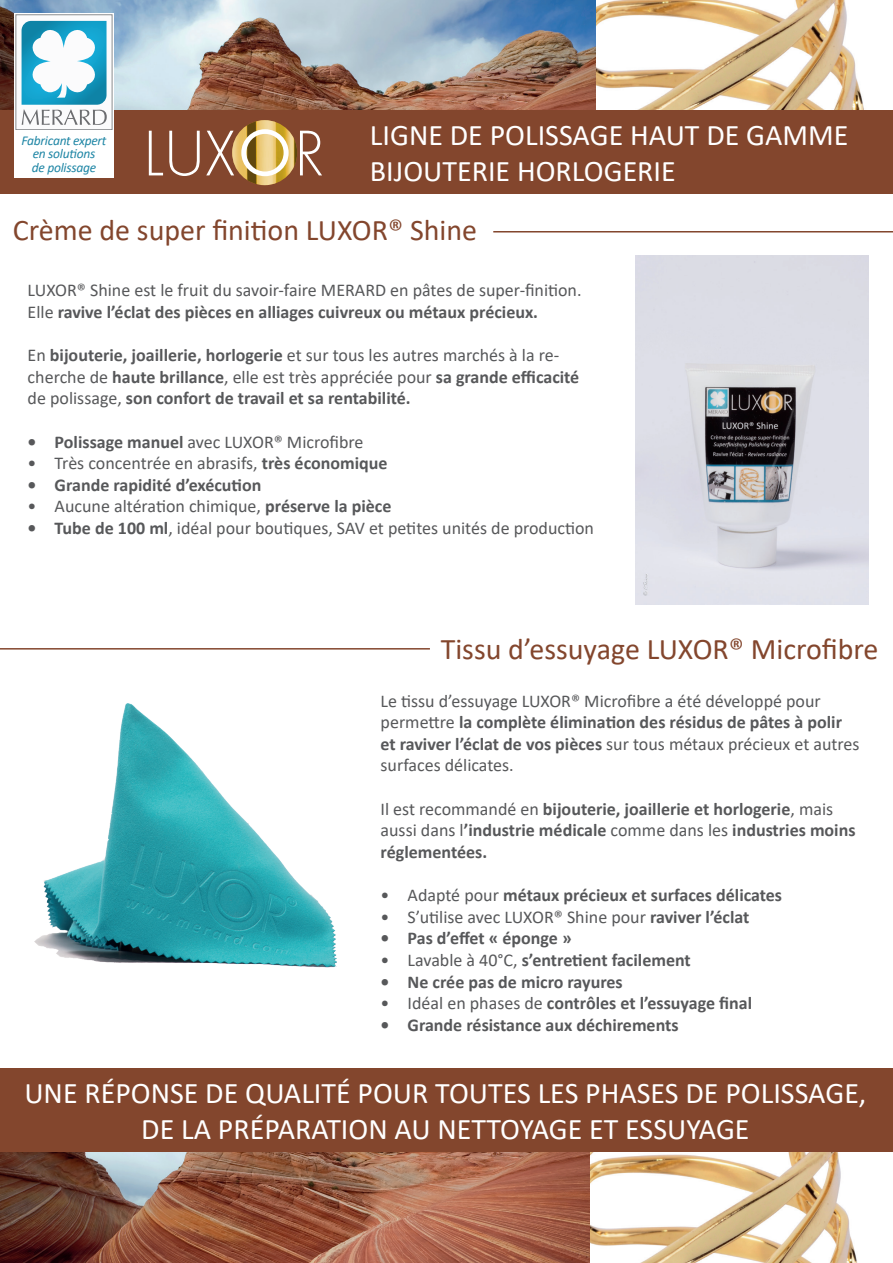
<style>
.page{position:relative;width:893px;height:1263px;background:#fff}
.page>*{position:absolute;margin:0;border:0;box-sizing:border-box;transform-origin:0 0}
.t1{font:30px/36px "Calibri";color:#fff}
.t2{font:30px "Calibri";color:#83462d}
.t3{font:18px/21.6px "Calibri";color:#57585a}
.t4{font:700 18px/21.6px "Calibri";color:#57585a}
.t5{font:italic 13.5px/13.5px "Calibri";letter-spacing:-.02em;color:#1f86a5;text-align:center}
.s1{font-weight:700}
.s2{font-weight:400}
</style>
<div class="page">
<img style="left:0;top:0;width:597px;height:110px">
<div style="left:0;top:110px;width:893px;height:83px;background:#83462d"></div>
<img style="left:597px;top:0;width:267px;height:110px">
<div style="left:14px;top:13px;width:100px;height:165px;background:#fff"></div>
<div style="left:16px;top:15px;width:96px;height:115px;background:#fbfbfc"></div>
<svg style="left:22px;top:21px;width:85px;height:104px"></svg>
<img style="left:232px;top:120px;width:65px;height:65px">
<svg style="left:300px;top:131px;width:22px;height:44px"></svg>
<svg style="left:241px;top:129px;width:48px;height:47px;background:#d9c183"></svg>
<svg style="left:149px;top:131px;width:85px;height:45px"></svg>
<img style="left:0;top:1151px;width:591px;height:112px">
<img style="left:591px;top:1151px;width:302px;height:112px">
<div style="left:0;top:1068px;width:893px;height:83px;background:#83462d"></div>
<hr style="left:493px;top:231px;width:400px;height:1px;background:#83462d">
<hr style="left:0;top:648px;width:430px;height:1px;background:#83462d">
<img style="left:636px;top:255px;width:232px;height:349px">
<img style="left:34px;top:704px;width:302px;height:263px">
<p class="t5" style="left:21px;top:133px;width:86px">Fabricant expert en solutions<br>de polissage</p>
<h1 class="t1" style="left:370px;top:116px;width:480px">LIGNE DE POLISSAGE HAUT DE GAMME<br>BIJOUTERIE HORLOGERIE</h1>
<h1 class="t2" style="left:13px;top:210px;width:466px">Crème de super finition LUXOR® Shine</h1>
<p class="t3" style="left:28px;top:279px;width:555px">LUXOR® Shine est le fruit du savoir-faire MERARD en pâtes de super-finition.<br>Elle <span class="s1">ravive l’éclat des pièces en alliages cuivreux ou métaux précieux.</span></p>
<p class="t4" style="left:28px;top:344px;width:553px"><span class="s2">En</span> bijouterie, joaillerie, horlogerie <span class="s2">et sur tous les autres marchés à la re&shy;cherche de</span> haute brillance<span class="s2">, elle est très appréciée pour</span> sa grande efficacité <span class="s2">de polissage,</span> son confort de travail et sa rentabilité.</p>
<p class="t3" style="left:28px;top:430px;width:337px"><span class="s1">• Polissage manuel</span> avec LUXOR® Microfibre</p>
<p class="t3" style="left:28px;top:452px;width:361px">• Très concentrée en abrasifs, <span class="s1">très économique</span></p>
<p class="t4" style="left:28px;top:474px;width:235px">• Grande rapidité d’exécution</p>
<p class="t3" style="left:28px;top:495px;width:365px">• Aucune altération chimique, <span class="s1">préserve la pièce</span></p>
<p class="t3" style="left:28px;top:517px;width:568px"><span class="s1">• Tube de 100 ml</span>, idéal pour boutiques, SAV et petites unités de production</p>
<h1 class="t2" style="left:441px;top:628px;width:439px">Tissu d’essuyage LUXOR® Microfibre</h1>
<p class="t3" style="left:381px;top:689px;width:480px">Le tissu d’essuyage LUXOR® Microfibre a été développé pour permettre <span class="s1">la complète élimination des résidus de pâtes à polir et raviver l’éclat de vos pièces</span> sur tous métaux précieux et autres surfaces délicates.</p>
<p class="t4" style="left:381px;top:798px;width:476px"><span class="s2">Il est recommandé en</span> bijouterie, joaillerie et horlogerie<span class="s2">, mais aussi dans l</span>’industrie médicale <span class="s2">comme dans les</span> industries moins réglementées.</p>
<p class="t4" style="left:381px;top:884px;width:403px"><span class="s2">• Adapté pour</span> métaux précieux et surfaces délicates</p>
<p class="t3" style="left:381px;top:905px;width:370px">• S’utilise avec LUXOR® Shine pour <span class="s1">raviver l’éclat</span></p>
<p class="t4" style="left:381px;top:927px;width:193px">• Pas d’effet « éponge »</p>
<p class="t4" style="left:381px;top:949px;width:312px"><span class="s2">• Lavable à 40°C,</span> s’entretient facilement</p>
<p class="t4" style="left:381px;top:970px;width:244px">• Ne crée pas de micro rayures</p>
<p class="t4" style="left:381px;top:992px;width:373px"><span class="s2">• Idéal en phases de</span> contrôles et l’essuyage final</p>
<p class="t4" style="left:381px;top:1014px;width:300px">• Grande résistance aux déchirements</p>
<h1 class="t1" style="left:24px;top:1074px;width:844px;text-align:center">UNE RÉPONSE DE QUALITÉ POUR TOUTES LES PHASES DE POLISSAGE,<br>DE LA PRÉPARATION AU NETTOYAGE ET ESSUYAGE</h1>
</div>
